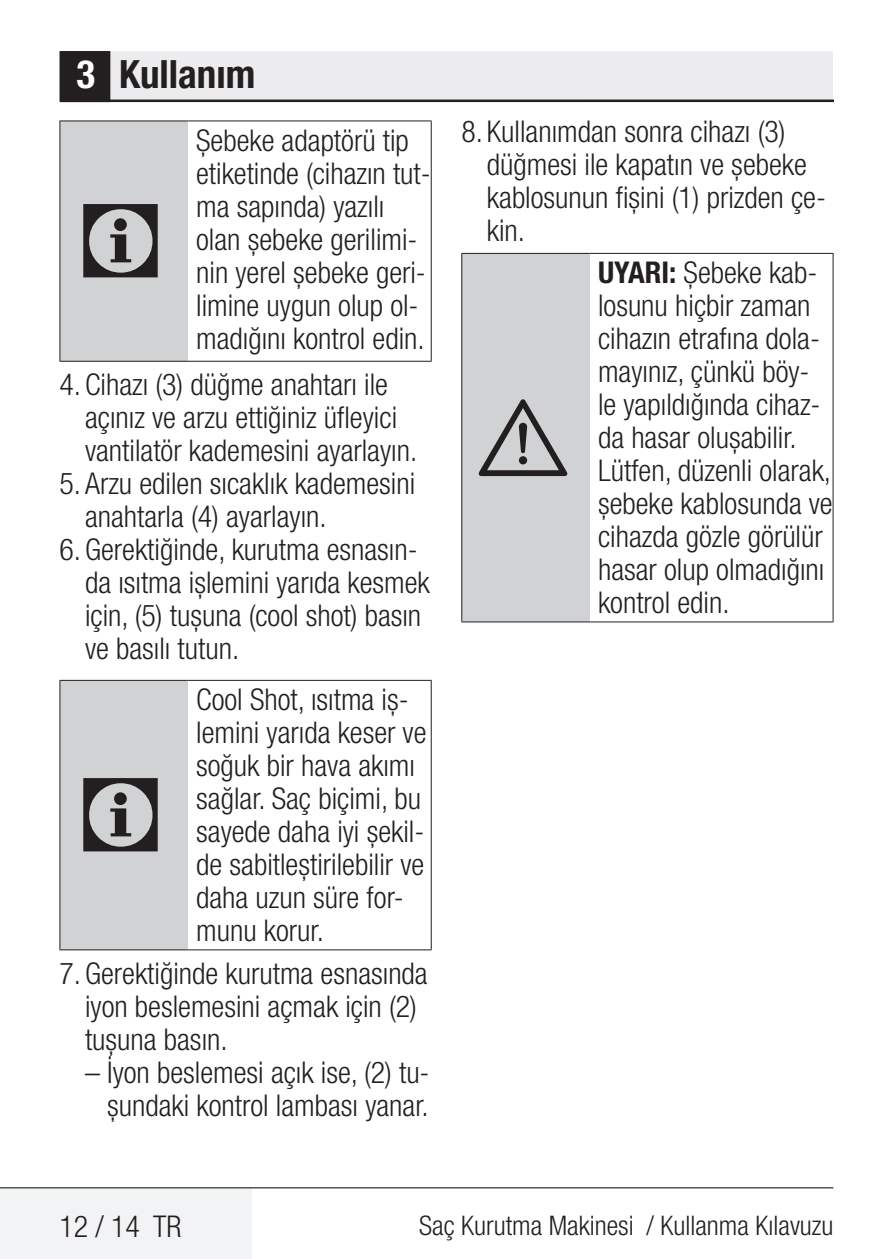
<style>
.page{position:relative;width:893px;height:1259px;background:#fff}
.page>*{position:absolute;margin:0;border:0;box-sizing:border-box;transform-origin:0 0}
.t1{font:108px "ZIWARNUN";color:#231f20}
.t2{font:96px "ZIWARNUN";color:#231f20}
.t3{font:700 condensed 39px "Helvetica Neue LT Pro";color:#231f20}
.t4{font:300 condensed 30px/33px "Helvetica Neue LT Pro";color:#231f20}
.t5{font:300 condensed 27px "Helvetica Neue LT Pro";color:#231f20}
.s1{color:#fff}
.s2{font-weight:700}
</style>
<div class="page">
<div style="left:62px;top:51px;width:771px;height:50px;background:#ececee"></div>
<hr style="left:62px;top:100px;width:771px;height:2px;background:#231f20">
<div style="left:61px;top:53px;width:48px;height:48px;background:#231f20"></div>
<div style="left:60px;top:51px;width:50px;height:51px;border:3px solid #231f20"></div>
<div style="left:0;top:1188px;width:252px;height:71px;background:#f2f3f4"></div>
<hr style="left:0;top:1187px;width:833px;height:1px;background:#000">
<div style="left:60px;top:121px;width:128px;height:240px;background:#d1d2d4"></div>
<hr style="left:188px;top:120px;width:244px;height:1px;background:#231f20">
<hr style="left:431px;top:121px;width:1px;height:240px;background:#231f20">
<hr style="left:188px;top:361px;width:244px;height:1px;background:#231f20">
<hr style="left:60px;top:120px;width:128px;height:1px;background:#231f20">
<hr style="left:59px;top:121px;width:1px;height:240px;background:#231f20">
<hr style="left:60px;top:361px;width:128px;height:1px;background:#231f20">
<div style="left:60px;top:680px;width:128px;height:270px;background:#d1d2d4"></div>
<hr style="left:188px;top:680px;width:244px;height:1px;background:#231f20">
<hr style="left:431px;top:681px;width:1px;height:268px;background:#231f20">
<hr style="left:188px;top:949px;width:244px;height:1px;background:#231f20">
<hr style="left:60px;top:680px;width:128px;height:1px;background:#231f20">
<hr style="left:59px;top:681px;width:1px;height:268px;background:#231f20">
<hr style="left:60px;top:949px;width:128px;height:1px;background:#231f20">
<div style="left:462px;top:253px;width:127px;height:369px;background:#d1d2d4"></div>
<hr style="left:589px;top:253px;width:244px;height:1px;background:#231f20">
<hr style="left:833px;top:254px;width:1px;height:367px;background:#231f20">
<hr style="left:589px;top:621px;width:244px;height:1px;background:#231f20">
<hr style="left:461px;top:253px;width:128px;height:1px;background:#231f20">
<hr style="left:461px;top:254px;width:1px;height:367px;background:#231f20">
<hr style="left:461px;top:621px;width:128px;height:1px;background:#231f20">
<h3 class="t3" style="left:77px;top:50px;width:180px"><span class="s1">3</span> Kullanım</h3>
<p class="t4" style="left:196px;top:123px;width:236px">Şebeke adaptörü tip etiketinde (cihazın tut&shy;ma sapında) yazılı olan şebeke gerilimi&shy;nin yerel şebeke geri&shy;limine uygun olup ol&shy;madığını kontrol edin.</p>
<p class="t4" style="left:85px;top:368px;width:334px;text-indent:-26px">4. Cihazı (3) düğme anahtarı ile açınız ve arzu ettiğiniz üfleyici vantilatör kademesini ayarlayın.</p>
<p class="t4" style="left:60px;top:467px;width:357px">5. Arzu edilen sıcaklık kademesini</p>
<p class="t4" style="left:85px;top:500px;width:243px">anahtarla (4) ayarlayın.</p>
<p class="t4" style="left:60px;top:533px;width:360px">6.Gerektiğinde, kurutma esnasın-</p>
<p class="t4" style="left:85px;top:566px;width:346px">da ısıtma işlemini yarıda kesmek</p>
<p class="t4" style="left:85px;top:599px;width:338px">için, (5) tuşuna (cool shot) basın</p>
<p class="t4" style="left:85px;top:632px;width:156px">ve basılı tutun.</p>
<h1 class="t1" style="left:77px;top:184px;width:94px">C</h1>
<p class="t4" style="left:196px;top:683px;width:232px">Cool Shot, ısıtma iş&shy;lemini yarıda keser ve soğuk bir hava akımı sağlar. Saç biçimi, bu sayede daha iyi şekil&shy;de sabitleştirilebilir ve daha uzun süre for&shy;munu korur.</p>
<p class="t4" style="left:85px;top:956px;width:344px;text-indent:-26px">7.Gerektiğinde kurutma esnasında iyon beslemesini açmak için (2) tuşuna basın.</p>
<p class="t4" style="left:85px;top:1055px;width:346px;text-align:right">– İyon beslemesi açık ise, (2) tu&shy;şundaki kontrol lambası yanar.</p>
<h1 class="t1" style="left:77px;top:758px;width:94px">C</h1>
<p class="t4" style="left:487px;top:115px;width:341px;text-indent:-26px">8. Kullanımdan sonra cihazı (3) düğmesi ile kapatın ve şebeke kablosunun fişini (1) prizden çe&shy;kin.</p>
<h2 class="t2" style="left:479px;top:387px;width:94px">A</h2>
<p class="t4" style="left:598px;top:256px;width:236px"><span class="s2">UYARI:</span> Şebeke kab&shy;losunu hiçbir zaman cihazın etrafına dola&shy;mayınız, çünkü böy&shy;le yapıldığında cihaz&shy;da hasar oluşabilir.<br>Lütfen, düzenli olarak, şebeke kablosunda ve cihazda gözle görülür hasar olup olmadığını kontrol edin.</p>
<p class="t4" style="left:60px;top:1209px;width:123px">12 / 14 TR</p>
<p class="t5" style="left:419px;top:1210px;width:416px">Saç Kurutma Makinesi / Kullanma Kılavuzu</p>
</div>
